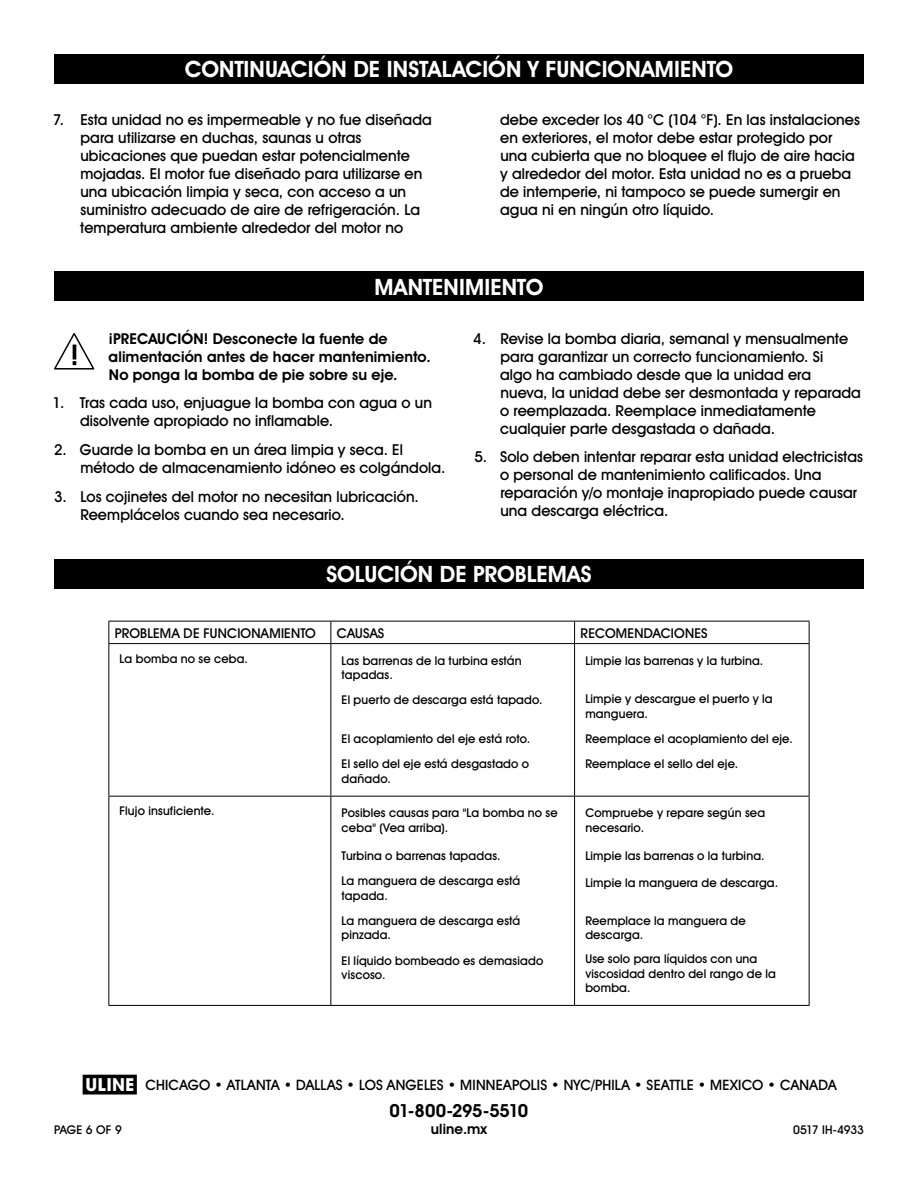
<style>
.page{position:relative;width:918px;height:1188px;background:#fff}
.page>*{position:absolute;margin:0;border:0;box-sizing:border-box;transform-origin:0 0}
.t1{font:700 22.5px "Uline Two Knine";letter-spacing:.005em;color:#fff}
.t2{font:700 18px "Uline Two Knine";letter-spacing:-.025em;color:#000}
.t3{font:15px/18px "Uline Two Knine";letter-spacing:.005em;color:#000}
.t4{font:700 15px/18px "Uline Two Knine";letter-spacing:.005em;color:#000}
.t5{font:14.25px "Uline Two Knine";letter-spacing:.01em;color:#000}
.t6{font:700 14.25px "Uline Two Knine";letter-spacing:.01em;color:#000}
.t7{font:13.5px "Uline Two Knine";letter-spacing:.015em;color:#000}
.t8{font:12px/14.4px "Uline Two Knine";letter-spacing:.015em;color:#000}
.t9{font:12px "Uline Two Knine";letter-spacing:-.02em;color:#000}
.s1{font-size:18px}
</style>
<div class="page">
<div style="left:54px;top:54px;width:810px;height:30px;background:#000"></div>
<div style="left:54px;top:272px;width:810px;height:30px;background:#000"></div>
<div style="left:54px;top:559px;width:810px;height:30px;background:#000"></div>
<svg style="left:54px;top:333px;width:40px;height:37px"></svg>
<svg style="left:330px;top:622px;width:1px;height:21px"></svg>
<svg style="left:574px;top:622px;width:1px;height:21px"></svg>
<hr style="left:330px;top:644px;width:1px;height:152px;background:#000">
<hr style="left:574px;top:644px;width:1px;height:152px;background:#000">
<hr style="left:330px;top:797px;width:1px;height:208px;background:#000">
<hr style="left:574px;top:797px;width:1px;height:208px;background:#000">
<hr style="left:108px;top:621px;width:223px;height:1px;background:#000">
<svg style="left:108px;top:622px;width:1px;height:21px"></svg>
<hr style="left:331px;top:621px;width:244px;height:1px;background:#000">
<hr style="left:575px;top:621px;width:235px;height:1px;background:#000">
<svg style="left:809px;top:622px;width:1px;height:21px"></svg>
<hr style="left:108px;top:643px;width:223px;height:1px;background:#000">
<hr style="left:108px;top:644px;width:1px;height:152px;background:#000">
<hr style="left:809px;top:644px;width:1px;height:152px;background:#000">
<hr style="left:108px;top:796px;width:223px;height:1px;background:#000">
<hr style="left:108px;top:797px;width:1px;height:208px;background:#000">
<hr style="left:331px;top:796px;width:244px;height:1px;background:#000">
<hr style="left:575px;top:796px;width:235px;height:1px;background:#000">
<hr style="left:809px;top:797px;width:1px;height:208px;background:#000">
<hr style="left:108px;top:1005px;width:223px;height:1px;background:#000">
<hr style="left:331px;top:1005px;width:244px;height:1px;background:#000">
<hr style="left:575px;top:1005px;width:235px;height:1px;background:#000">
<hr style="left:331px;top:643px;width:244px;height:1px;background:#000">
<hr style="left:575px;top:643px;width:235px;height:1px;background:#000">
<h1 class="t1" style="left:185px;top:56px;width:550px">CONTINUACIÓN DE INSTALACIÓN Y FUNCIONAMIENTO</h1>
<p class="t3" style="left:80px;top:110px;width:353px;text-indent:-27px">7. Esta unidad no es impermeable y no fue diseñada para utilizarse en duchas, saunas u otras ubicaciones que puedan estar potencialmente mojadas. El motor fue diseñado para utilizarse en una ubicación limpia y seca, con acceso a un suministro adecuado de aire de refrigeración. La temperatura ambiente alrededor del motor no</p>
<p class="t3" style="left:500px;top:110px;width:361px">debe exceder los 40 °C (104 °F). En las instalaciones en exteriores, el motor debe estar protegido por una cubierta que no bloquee el flujo de aire hacia y alrededor del motor. Esta unidad no es a prueba de intemperie, ni tampoco se puede sumergir en agua ni en ningún otro líquido.</p>
<h1 class="t1" style="left:375px;top:273px;width:170px">MANTENIMIENTO</h1>
<p class="t4" style="left:108px;top:329px;width:324px">¡PRECAUCIÓN! Desconecte la fuente de alimentación antes de hacer mantenimiento.<br>No ponga la bomba de pie sobre su eje.</p>
<p class="t3" style="left:80px;top:394px;width:354px;text-indent:-27px">1. Tras cada uso, enjuague la bomba con agua o un disolvente apropiado no inflamable.</p>
<p class="t3" style="left:80px;top:441px;width:366px;text-indent:-26px">2. Guarde la bomba en un área limpia y seca. El método de almacenamiento idóneo es colgándola.</p>
<p class="t3" style="left:80px;top:487px;width:340px;text-indent:-26px">3. Los cojinetes del motor no necesitan lubricación.<br>Reemplácelos cuando sea necesario.</p>
<p class="t3" style="left:500px;top:329px;width:362px;text-indent:-27px">4. Revise la bomba diaria, semanal y mensualmente para garantizar un correcto funcionamiento. Si<br>algo ha cambiado desde que la unidad era nueva, la unidad debe ser desmontada y reparada o reemplazada. Reemplace inmediatamente cualquier parte desgastada o dañada.</p>
<p class="t3" style="left:500px;top:448px;width:364px;text-indent:-26px">5. Solo deben intentar reparar esta unidad electricistas o personal de mantenimiento calificados. Una reparación y/o montaje inapropiado puede causar una descarga eléctrica.</p>
<h1 class="t1" style="left:326px;top:561px;width:267px">SOLUCIÓN DE PROBLEMAS</h1>
<p class="t7" style="left:115px;top:624px;width:203px">PROBLEMA DE FUNCIONAMIENTO</p>
<p class="t7" style="left:337px;top:624px;width:49px">CAUSAS</p>
<p class="t7" style="left:581px;top:624px;width:128px">RECOMENDACIONES</p>
<p class="t8" style="left:120px;top:651px;width:130px">La bomba no se ceba.</p>
<p class="t8" style="left:342px;top:653px;width:182px">Las barrenas de la turbina están tapadas.</p>
<p class="t8" style="left:342px;top:693px;width:202px">El puerto de descarga está tapado.</p>
<p class="t8" style="left:342px;top:726px;width:190px;line-height:25.2px">El acoplamiento del eje está roto.<br>El sello del eje está desgastado o</p>
<p class="t8" style="left:342px;top:771px;width:51px">dañado.</p>
<p class="t8" style="left:585px;top:653px;width:180px">Limpie las barrenas y la turbina.</p>
<p class="t8" style="left:585px;top:692px;width:189px">Limpie y descargue el puerto y la manguera.</p>
<p class="t8" style="left:585px;top:726px;width:209px;line-height:25.2px">Reemplace el acoplamiento del eje.<br>Reemplace el sello del eje.</p>
<p class="t8" style="left:120px;top:804px;width:96px">Flujo insuficiente.</p>
<p class="t8" style="left:342px;top:806px;width:218px">Posibles causas para "La bomba no se ceba" (Vea arriba).</p>
<p class="t8" style="left:342px;top:843px;width:180px;line-height:25.2px">Turbina o barrenas tapadas.<br>La manguera de descarga está</p>
<p class="t8" style="left:342px;top:883px;width:180px;line-height:25.2px">tapada.<br>La manguera de descarga está</p>
<p class="t8" style="left:342px;top:922px;width:203px;line-height:25.2px">pinzada.<br>El líquido bombeado es demasiado</p>
<p class="t8" style="left:342px;top:967px;width:45px">viscoso.</p>
<p class="t8" style="left:585px;top:806px;width:181px">Compruebe y repare según sea necesario.</p>
<p class="t8" style="left:585px;top:848px;width:181px">Limpie las barrenas o la turbina.</p>
<p class="t8" style="left:585px;top:875px;width:194px">Limpie la manguera de descarga.</p>
<p class="t8" style="left:585px;top:913px;width:162px">Reemplace la manguera de descarga.</p>
<p class="t8" style="left:585px;top:952px;width:192px">Use solo para líquidos con una viscosidad dentro del rango de la bomba.</p>
<p class="t5" style="left:83px;top:1076px;width:755px"><span class="s1">π</span> CHICAGO • ATLANTA • DALLAS • LOS ANGELES • MINNEAPOLIS • NYC/PHILA • SEATTLE • MEXICO • CANADA</p>
<p class="t2" style="left:390px;top:1099px;width:140px">01-800-295-5510</p>
<p class="t6" style="left:431px;top:1120px;width:58px">uline.mx</p>
<p class="t8" style="left:54px;top:1122px;width:69px">PAGE 6 OF 9</p>
<p class="t9" style="left:793px;top:1122px;width:72px">0517 IH-4933</p>
</div>
